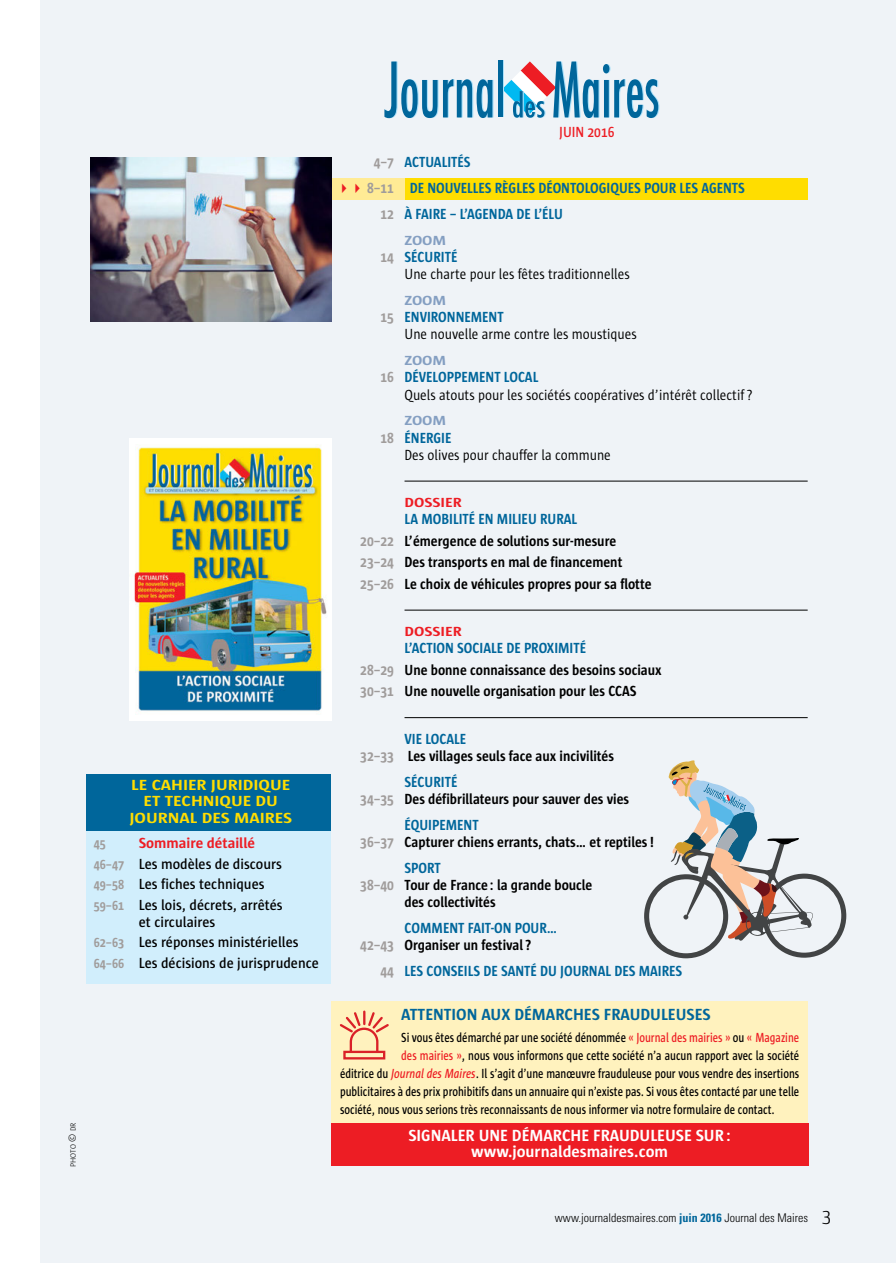
<style>
.page{position:relative;width:896px;height:1263px;background:#fff}
.page>*{position:absolute;margin:0;border:0;box-sizing:border-box;transform-origin:0 0}
.t1{font:300 19.5px "Sun";color:#000}
.t2{font:700 16.5px/15.9px "Sun";color:#fff;text-align:center}
.t3{font:700 16.5px "Sun";color:#00669b}
.t4{font:700 15px/21.5px "Sun";color:#000;scale:.9 1}
.t5{font:15px/17.2px "Sun";color:#000;scale:.9 1}
.t6{font:600 15px/20.7px "Sun";color:#000;scale:.95 1}
.t7{font:700 15px/25.8px "Sun";color:#00669b;scale:.9 1}
.t8{font:700 15px/16.5px "Sun";color:#fd0;text-align:center;scale:1.2 1}
.t9{font:600 15px "Sun";color:#ed1d24;scale:.9 1}
.t10{font:600 13.5px "Sun";color:#000;scale:.8 1}
.t11{font:700 13.5px "Sun";color:#849fc2;scale:1.2 1}
.t12{font:700 13.5px "Sun";color:#ed1d24;scale:1.2 1}
.t13{font:700 13.5px "Sun";color:#a09c9b;scale:.9 1}
.t14{font:300 condensed 12px "Univers";color:#000}
.t15{font:300 7.8px "Sun";color:#000}
.s1{font-weight:700;color:#ed1d24}
.s2{font-weight:700;font-size:13.5px;color:#a09c9b}
.s3{font-size:10.5px}
.s4{color:#a09c9b}
.s5{color:#ed1d24}
.s6{font-weight:700;color:#a09c9b}
.s7{font-weight:700;color:#00669b}
.s8{color:#00669b}
.s9{font-style:italic;color:#ed1d24}
</style>
<div class="page">
<div style="left:40px;top:0;width:856px;height:1263px;background:#eff3f7"></div>
<div style="left:86px;top:774px;width:245px;height:57px;background:#00669b"></div>
<div style="left:86px;top:831px;width:245px;height:152px;background:#d1eefc"></div>
<div style="left:404px;top:178px;width:404px;height:22px;background:#fd0"></div>
<div style="left:331px;top:178px;width:73px;height:22px;background:#ffeb95"></div>
<div style="left:331px;top:1001px;width:477px;height:147px;background:#fff2be"></div>
<div style="left:331px;top:1124px;width:477px;height:42px;background:#ed1d24"></div>
<div style="left:499px;top:60px;width:5px;height:57px;background:#abe1fa"></div>
<svg style="left:384px;top:62px;width:110px;height:56px"></svg>
<div style="left:498px;top:60px;width:5px;height:57px;background:#00669b"></div>
<svg style="left:504px;top:61px;width:155px;height:57px"></svg>
<hr style="left:404px;top:610px;width:404px;height:1px;background:#000">
<hr style="left:404px;top:717px;width:404px;height:1px;background:#000">
<hr style="left:404px;top:481px;width:404px;height:1px;background:#000">
<img style="left:130px;top:439px;width:201px;height:281px">
<img style="left:91px;top:157px;width:240px;height:165px">
<svg style="left:340px;top:1010px;width:49px;height:44px"></svg>
<div style="left:343px;top:1051px;width:42px;height:8px;border:2px solid #da2128"></div>
<svg style="left:644px;top:760px;width:202px;height:198px"></svg>
<p class="t8" style="left:129px;top:777px;width:137px">LE CAHIER JURIDIQUE<br>ET TECHNIQUE DU<br>JOURNAL DES MAIRES</p>
<p class="t6" style="left:94px;top:833px;width:200px;text-indent:45px"><span class="s1">Sommaire détaillé<br></span><span class="s2">46–47</span> Les modèles de discours<br><span class="s2">49–58</span> Les fiches techniques<br><span class="s2">59–61</span> Les lois, décrets, arrêtés</p>
<p class="t6" style="left:94px;top:912px;width:238px;text-indent:45px">et circulaires<br><span class="s2">62–63</span> Les réponses ministérielles<br><span class="s2">64–66</span> Les décisions de jurisprudence</p>
<p class="t13" style="left:94px;top:838px;width:15px">45</p>
<p class="t15" style="left:70px;top:1167px;width:46px;rotate:-90deg">PHOTO <span class="s3">©</span> DR</p>
<p class="t9" style="left:559px;top:126px;width:63px">JUIN 2016</p>
<p class="t7" style="left:374px;top:150px;width:109px"><span class="s4">4–7</span> ACTUALITÉS</p>
<p class="t7" style="left:381px;top:176px;width:406px;text-indent:-43px"><span class="s5">✔✔</span> <span class="s4">8–11</span> DE NOUVELLES RÈGLES DÉONTOLOGIQUES POUR LES AGENTS<br><span class="s4">12</span> À FAIRE – L’AGENDA DE L’ÉLU</p>
<p class="t11" style="left:404px;top:235px;width:36px">ZOOM</p>
<p class="t5" style="left:405px;top:249px;width:252px;text-indent:-24px"><span class="s6">14</span> <span class="s7">SÉCURITÉ<br></span>Une charte pour les fêtes traditionnelles</p>
<p class="t11" style="left:404px;top:295px;width:36px">ZOOM</p>
<p class="t5" style="left:405px;top:309px;width:260px;text-indent:-24px"><span class="s6">15</span> <span class="s7">ENVIRONNEMENT<br></span>Une nouvelle arme contre les moustiques</p>
<p class="t11" style="left:404px;top:355px;width:36px">ZOOM</p>
<p class="t5" style="left:405px;top:370px;width:388px;text-indent:-24px"><span class="s6">16</span> <span class="s7">DÉVELOPPEMENT LOCAL<br></span>Quels atouts pour les sociétés coopératives d’intérêt collectif ?</p>
<p class="t11" style="left:404px;top:416px;width:36px">ZOOM</p>
<p class="t5" style="left:405px;top:430px;width:231px;text-indent:-24px"><span class="s6">18</span> <span class="s7">ÉNERGIE<br></span>Des olives pour chauffer la commune</p>
<p class="t12" style="left:404px;top:497px;width:49px">DOSSIER</p>
<p class="t4" style="left:360px;top:510px;width:325px;text-indent:44px"><span class="s8">LA MOBILITÉ EN MILIEU RURAL<br></span><span class="s4">20–22</span> L’émergence de solutions sur-mesure <span class="s4">23–24</span> Des transports en mal de financement <span class="s4">25–26</span> Le choix de véhicules propres pour sa flotte</p>
<p class="t12" style="left:404px;top:626px;width:49px">DOSSIER</p>
<p class="t4" style="left:360px;top:639px;width:336px;text-indent:44px"><span class="s8">L’ACTION SOCIALE DE PROXIMITÉ<br></span><span class="s4">28–29</span> Une bonne connaissance des besoins sociaux<br><span class="s4">30–31</span> Une nouvelle organisation pour les CCAS</p>
<p class="t4" style="left:360px;top:731px;width:283px;line-height:17.2px;text-indent:44px"><span class="s8">VIE LOCALE<br></span><span class="s4">32–33</span> Les villages seuls face aux incivilités</p>
<p class="t4" style="left:360px;top:774px;width:300px;line-height:17.2px;text-indent:44px"><span class="s8">SÉCURITÉ<br></span><span class="s4">34–35</span> Des défibrillateurs pour sauver des vies</p>
<p class="t4" style="left:360px;top:817px;width:328px;line-height:17.2px;text-indent:44px"><span class="s8">ÉQUIPEMENT<br></span><span class="s4">36–37</span> Capturer chiens errants, chats… et reptiles !</p>
<p class="t7" style="left:405px;top:856px;width:42px">SPORT</p>
<p class="t4" style="left:360px;top:875px;width:259px"><span class="s4">38–40</span> Tour de France : la grande boucle</p>
<p class="t4" style="left:405px;top:892px;width:103px">des collectivités</p>
<p class="t4" style="left:360px;top:920px;width:220px;line-height:17.2px;text-indent:44px"><span class="s8">COMMENT FAIT-ON POUR…<br></span><span class="s4">42–43</span> Organiser un festival ?</p>
<p class="t7" style="left:380px;top:959px;width:337px"><span class="s4">44</span> LES CONSEILS DE SANTÉ DU JOURNAL DES MAIRES</p>
<p class="t3" style="left:401px;top:1009px;width:311px">ATTENTION AUX DÉMARCHES FRAUDULEUSES</p>
<p class="t10" style="left:401px;top:1032px;width:499px">Si vous êtes démarché par une société dénommée <span class="s5">« Journal des mairies »</span> ou <span class="s5">« Magazine</span></p>
<p class="t10" style="left:401px;top:1050px;width:499px"><span class="s5">des mairies »</span>, nous vous informons que cette société n’a aucun rapport avec la société</p>
<p class="t10" style="left:340px;top:1068px;width:576px">éditrice du <span class="s9">Journal des Maires</span>. Il s’agit d’une manœuvre frauduleuse pour vous vendre des insertions</p>
<p class="t10" style="left:340px;top:1086px;width:576px">publicitaires à des prix prohibitifs dans un annuaire qui n’existe pas. Si vous êtes contacté par une telle</p>
<p class="t10" style="left:340px;top:1104px;width:545px">société, nous vous serions très reconnaissants de nous informer via notre formulaire de contact.</p>
<p class="t2" style="left:408px;top:1128px;width:324px">SIGNALER UNE DÉMARCHE FRAUDULEUSE SUR : www.journaldesmaires.com</p>
<p class="t14" style="left:555px;top:1213px;width:255px">www.journaldesmaires.com <span class="s7">juin 2016</span> Journal des Maires</p>
<h1 class="t1" style="left:822px;top:1208px;width:11px">3</h1>
</div>
